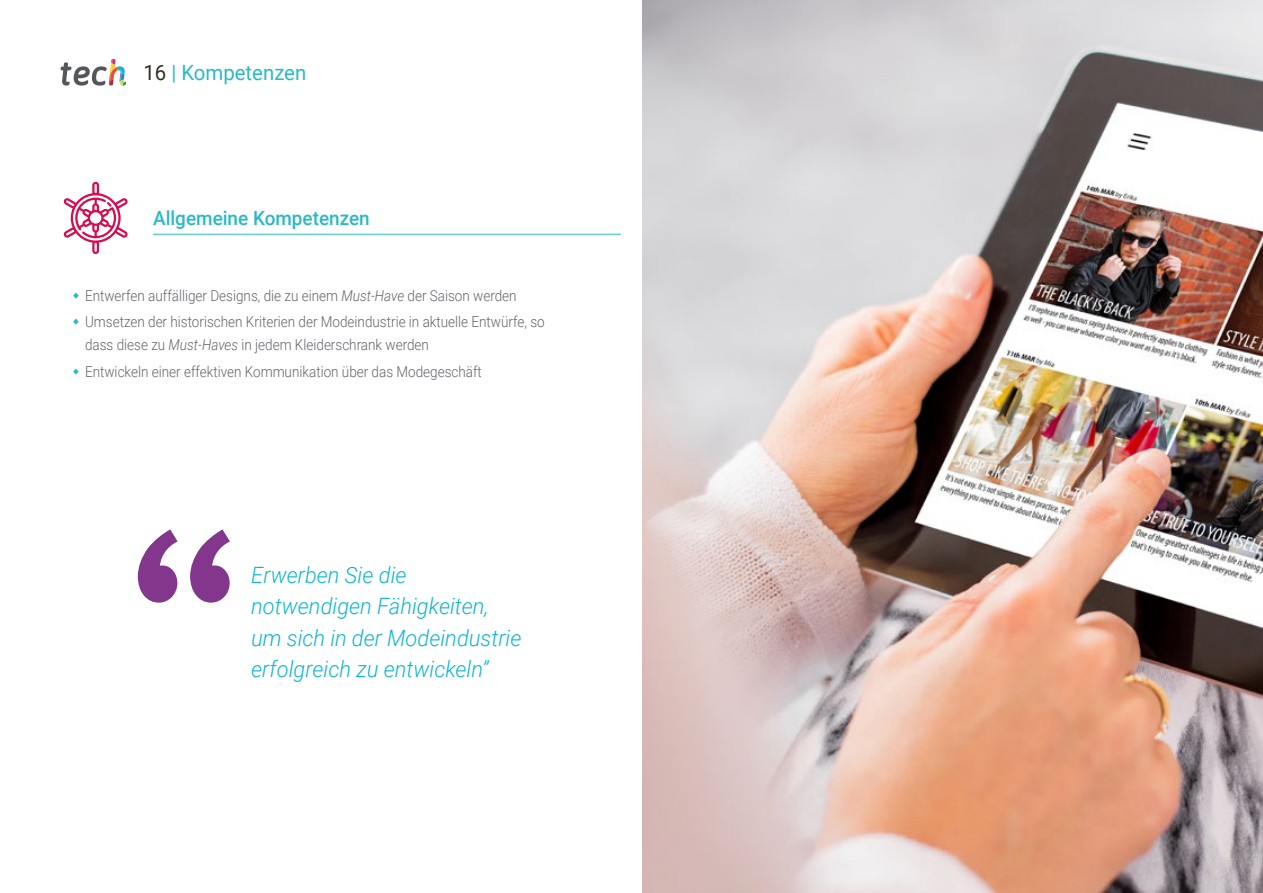
<style>
.page{position:relative;width:1263px;height:893px;background:#fff}
.page>*{position:absolute;margin:0;border:0;box-sizing:border-box;transform-origin:0 0}
.t1{font:italic 300 22.5px/31.5px "Roboto";color:#0fb6cf}
.t2{font:21px "Roboto";color:#2db8c5}
.t3{font:500 19.5px "Roboto";color:#2db8c5}
.t4{font:300 15px/26.7px "Roboto";color:#61646a;scale:.9 1}
.s1{color:#312e20}
.s2{font-style:italic}
</style>
<div class="page">
<svg style="left:61px;top:59px;width:65px;height:27px"></svg>
<hr style="left:153px;top:234px;width:468px;height:1px;background:#2db8c5">
<img style="left:642px;top:0;width:621px;height:893px">
<svg style="left:138px;top:529px;width:92px;height:74px"></svg>
<svg style="left:63px;top:182px;width:65px;height:72px"></svg>
<h2 class="t2" style="left:144px;top:57px;width:164px"><span class="s1">16</span> | Kompetenzen</h2>
<h3 class="t3" style="left:153px;top:205px;width:218px">Allgemeine Kompetenzen</h3>
<p class="t4" style="left:85px;top:281px;width:512px">Entwerfen auffälliger Designs, die zu einem <span class="s2">Must-Have</span> der Saison werden<br>Umsetzen der historischen Kriterien der Modeindustrie in aktuelle Entwürfe, so</p>
<p class="t4" style="left:85px;top:331px;width:442px">dass diese zu <span class="s2">Must-Haves</span> in jedem Kleiderschrank werden<br>Entwickeln einer effektiven Kommunikation über das Modegeschäft</p>
<h1 class="t1" style="left:251px;top:558px;width:272px">Erwerben Sie die notwendigen Fähigkeiten, um sich in der Modeindustrie erfolgreich zu entwickeln”</h1>
</div>
